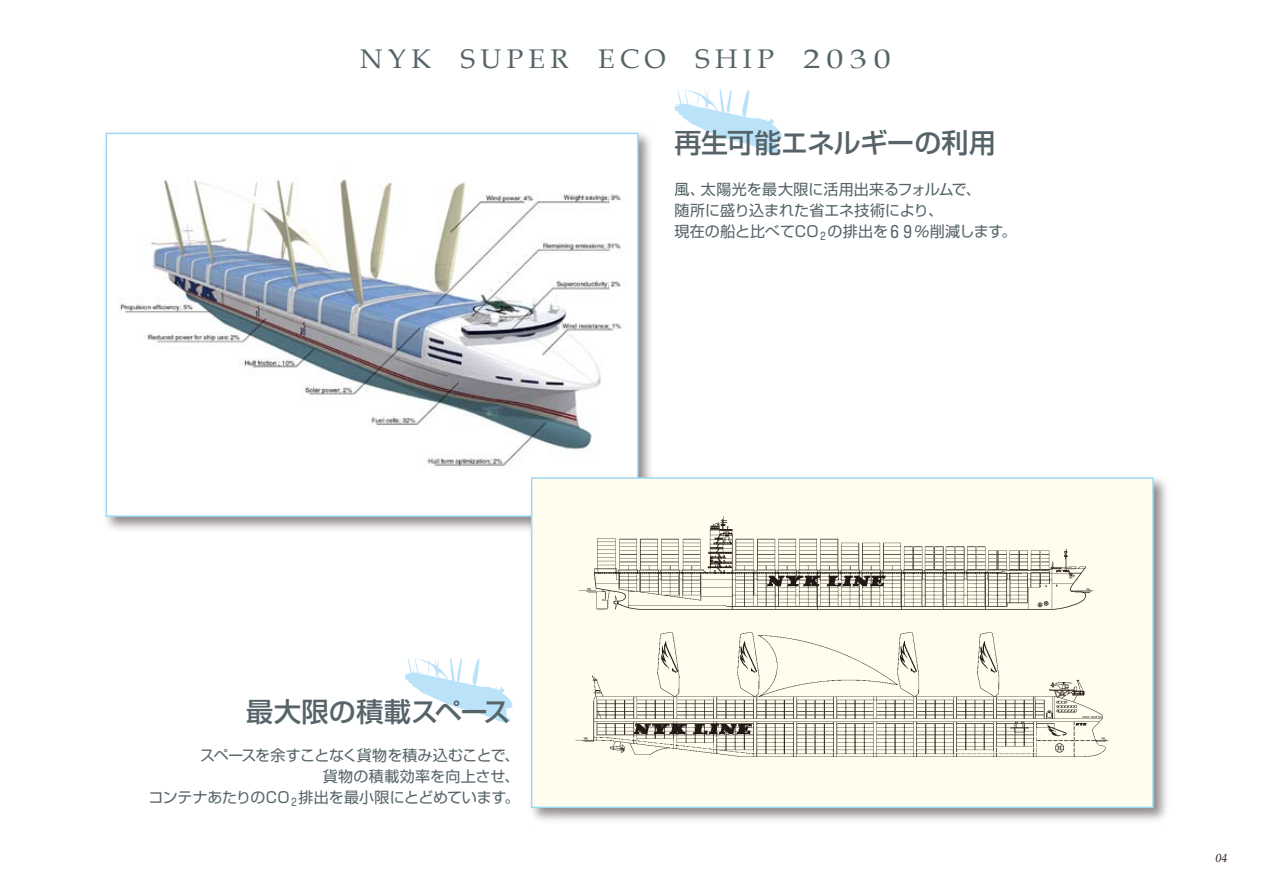
<style>
.page{position:relative;width:1263px;height:893px;background:#fff}
.page>*{position:absolute;margin:0;border:0;box-sizing:border-box;transform-origin:0 0}
.t1{font:500 27px "Shin Go";color:#566469}
.t2{font:27px "Book Antiqua";letter-spacing:.2em;color:#566469}
.t3{font:15px/21px "Shin Go";color:#566469}
.t4{font:italic 12px "Book Antiqua";color:#221815}
.s1{font-size:16.5px}
</style>
<div class="page">
<img style="left:105px;top:132px;width:546px;height:398px">
<div style="left:106px;top:133px;width:532px;height:383px;background:#fff"></div>
<img style="left:524px;top:471px;width:643px;height:350px">
<div style="left:532px;top:478px;width:621px;height:329px;background:#fffeee"></div>
<div style="left:531px;top:477px;width:623px;height:331px;border:2px solid #9ed9f6"></div>
<img style="left:575px;top:517px;width:534px;height:240px">
<img style="left:109px;top:133px;width:525px;height:372px">
<svg style="left:405px;top:658px;width:107px;height:65px"></svg>
<svg style="left:674px;top:89px;width:108px;height:65px"></svg>
<h1 class="t2" style="left:360px;top:42px;width:532px">NYK SUPER ECO SHIP 2030</h1>
<h1 class="t1" style="left:674px;top:125px;width:323px">再生可能エネルギーの利用</h1>
<p class="t3" style="left:674px;top:178px;width:344px">風、太陽光を最大限に活用出来るフォルムで、<br>随所に盛り込まれた省エネ技術により、<br>現在の船と比べてCO<sub>２</sub>の排出を<span class="s1">６９</span>％削減します。</p>
<h1 class="t1" style="left:246px;top:694px;width:266px">最大限の積載スペース</h1>
<p class="t3" style="left:148px;top:744px;width:373px;text-align:right">スペースを余すことなく貨物を積み込むことで、<br>貨物の積載効率を向上させ、<br>コンテナあたりのCO<sub>２</sub>排出を最小限にとどめています。</p>
<p class="t4" style="left:1215px;top:850px;width:13px">04</p>
</div>
